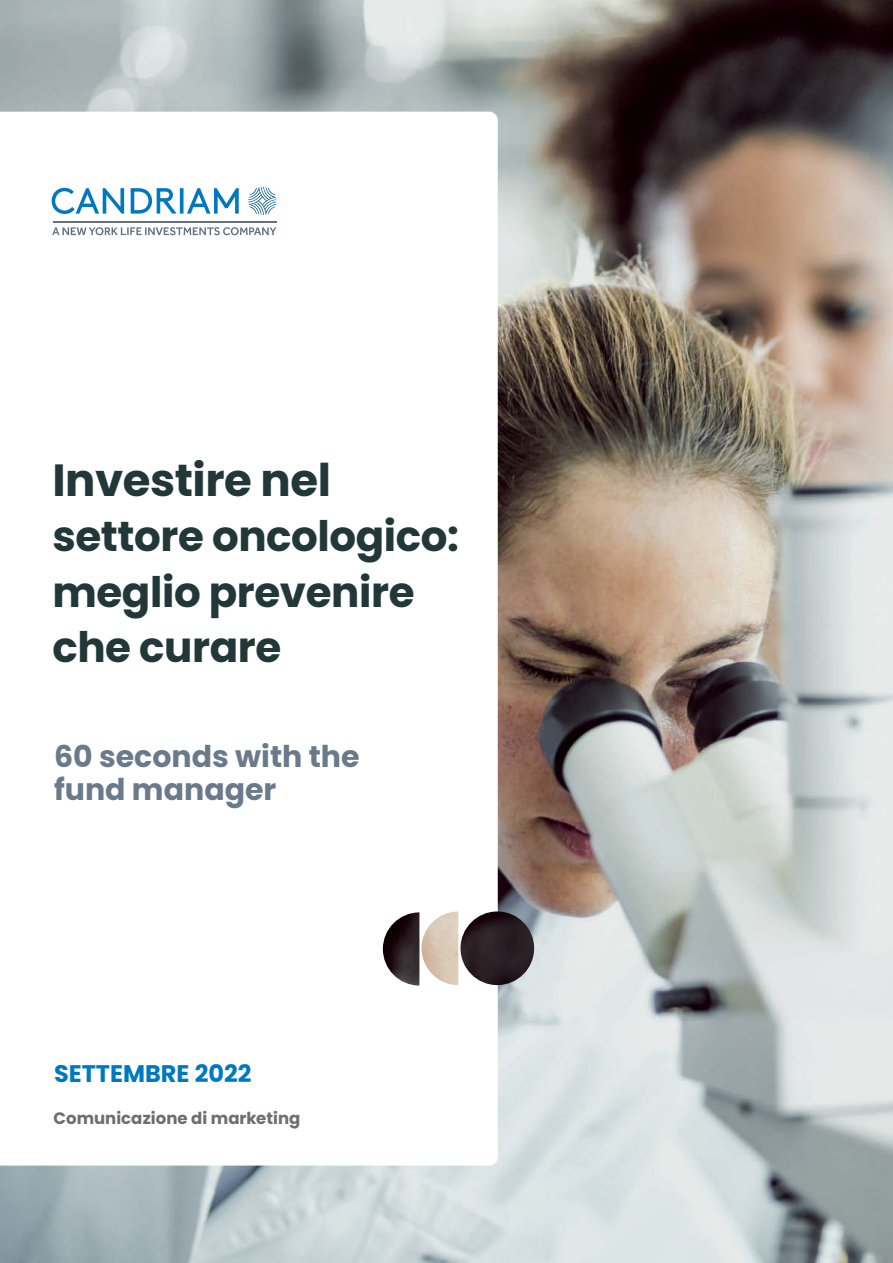
<style>
.page{position:relative;width:893px;height:1263px;background:#fff}
.page>*{position:absolute;margin:0;border:0;box-sizing:border-box;transform-origin:0 0}
.t1{font:700 45px "Poppins";letter-spacing:-.01em;color:#213738}
.t2{font:700 42px/55.5px "Poppins";letter-spacing:-.01em;color:#213738}
.t3{font:700 30px/33px "Poppins";color:#6a7a8a}
.t4{font:700 24px "Poppins";color:#0078c1}
.t5{font:700 16.5px "Poppins";color:#6c6e70}
</style>
<div class="page">
<img style="left:0;top:0;width:893px;height:1263px">
<svg style="left:0;top:112px;width:498px;height:1053px"></svg>
<img style="left:248px;top:187px;width:11px;height:18px">
<img style="left:259px;top:187px;width:17px;height:14px">
<img style="left:262px;top:197px;width:15px;height:17px">
<img style="left:249px;top:201px;width:17px;height:14px">
<svg style="left:52px;top:227px;width:224px;height:8px"></svg>
<hr style="left:53px;top:221px;width:224px;height:1px;background:#66717e">
<svg style="left:52px;top:188px;width:187px;height:26px"></svg>
<img style="left:422px;top:911px;width:36px;height:74px">
<img style="left:383px;top:912px;width:36px;height:73px">
<img style="left:460px;top:911px;width:74px;height:74px;border-radius:37px">
<p class="t1" style="left:52px;top:458px;width:280px">Investire nel</p>
<p class="t2" style="left:52px;top:512px;width:408px">settore oncologico: meglio prevenire che curare</p>
<p class="t3" style="left:54px;top:742px;width:307px">60 seconds with the fund manager</p>
<p class="t4" style="left:54px;top:1062px;width:199px">SETTEMBRE 2022</p>
<p class="t5" style="left:54px;top:1110px;width:248px">Comunicazione di marketing</p>
</div>
